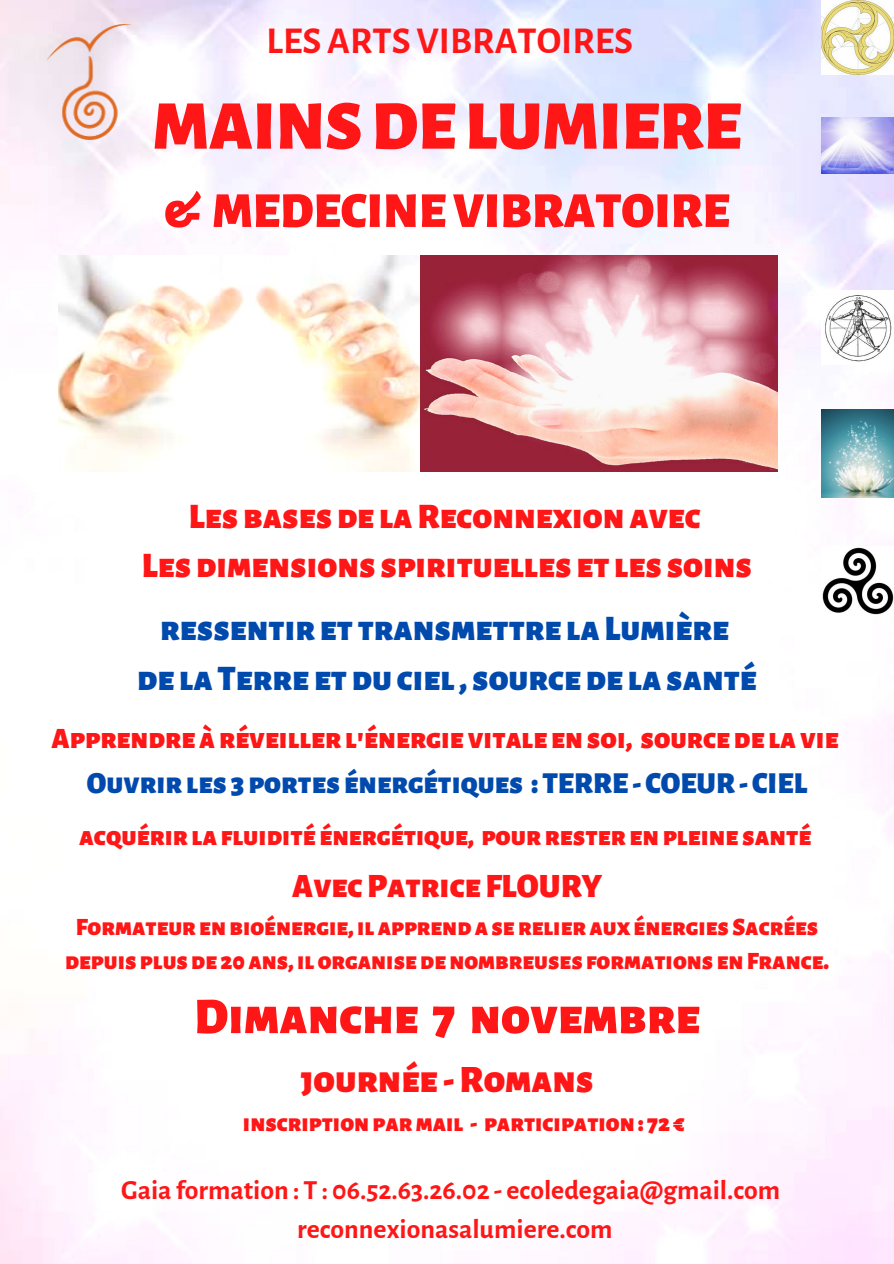
<style>
.page{position:relative;width:894px;height:1264px;background:#fff}
.page>*{position:absolute;margin:0;border:0;box-sizing:border-box;transform-origin:0 0}
.t1{font:900 69.75px "Alegreya Sans SC";color:#ff1616}
.t2{font:900 51.45px "Alegreya Sans SC";color:#ff1616}
.t3{font:900 50.25px "Alegreya Sans SC";color:#ff1616}
.t4{font:700 38.1px "Alegreya Sans";color:#ff1616}
.t5{font:900 38.1px "Alegreya Sans SC";color:#ff1616}
.t6{font:900 35.25px "Alegreya Sans SC";color:#004aad}
.t7{font:900 35.25px "Alegreya Sans SC";color:#ff1616}
.t8{font:900 33.6px "Alegreya Sans SC";color:#ff1616}
.t9{font:900 30px "Alegreya Sans SC";color:#004aad}
.t10{font:900 29.1px "Alegreya Sans SC";color:#ff1616}
.t11{font:700 27.75px "Alegreya Sans";color:#ff1616}
.t12{font:900 27px "Alegreya Sans SC";color:#ff1616}
.t13{font:900 24.45px "Alegreya Sans SC";color:#ff1616}
</style>
<div class="page">
<img style="left:0;top:0;width:893px;height:1263px">
<img style="left:821px;top:291px;width:72px;height:73px">
<img style="left:821px;top:0;width:72px;height:74px">
<img style="left:821px;top:117px;width:72px;height:57px">
<img style="left:821px;top:546px;width:72px;height:69px">
<img style="left:821px;top:410px;width:72px;height:87px">
<img style="left:23px;top:16px;width:133px;height:133px">
<img style="left:59px;top:255px;width:717px;height:216px">
<p class="t4" style="left:266px;top:22px;width:368px">LES ARTS VIBRATOIRES</p>
<p class="t1" style="left:153px;top:93px;width:590px">MAINSDELUMIERE</p>
<p class="t3" style="left:164px;top:187px;width:566px">&amp; MEDECINEVIBRATOIRE</p>
<p class="t7" style="left:189px;top:500px;width:513px">Lesbasesde laReconnexionavec</p>
<p class="t7" style="left:142px;top:549px;width:611px">Lesdimensions spirituelles et les soins</p>
<p class="t6" style="left:160px;top:612px;width:570px">ressentiret transmettre laLumière</p>
<p class="t6" style="left:137px;top:661px;width:621px">de laTerre etduciel , sourcede lasanté</p>
<p class="t10" style="left:52px;top:724px;width:788px">Apprendreàréveillerl'énergievitale ensoi, sourcede lavie</p>
<p class="t9" style="left:87px;top:769px;width:721px">Ouvrirles 3 portes énergétiques : TERRE- COEUR- CIEL</p>
<p class="t12" style="left:79px;top:823px;width:733px">acquérirlafluidité énergétique, pourresterenpleine santé</p>
<p class="t8" style="left:292px;top:870px;width:311px">AvecPatrice FLOURY</p>
<p class="t13" style="left:76px;top:915px;width:743px">Formateurenbioénergie,ilapprendaserelierauxénergies Sacrées</p>
<p class="t13" style="left:65px;top:949px;width:765px">depuis plusde 20ans,ilorganisedenombreuses formations enFrance.</p>
<p class="t2" style="left:194px;top:991px;width:507px">Dimanche 7 novembre</p>
<p class="t5" style="left:300px;top:1061px;width:294px">journée -Romans</p>
<p class="t13" style="left:243px;top:1111px;width:442px">inscriptionparmail - participation: 72 €</p>
<p class="t11" style="left:121px;top:1177px;width:660px">Gaia formation : T : 06.52.63.26.02 - ecoledegaia@gmail.com</p>
<p class="t11" style="left:297px;top:1215px;width:317px">reconnexionasalumiere.com</p>
</div>
